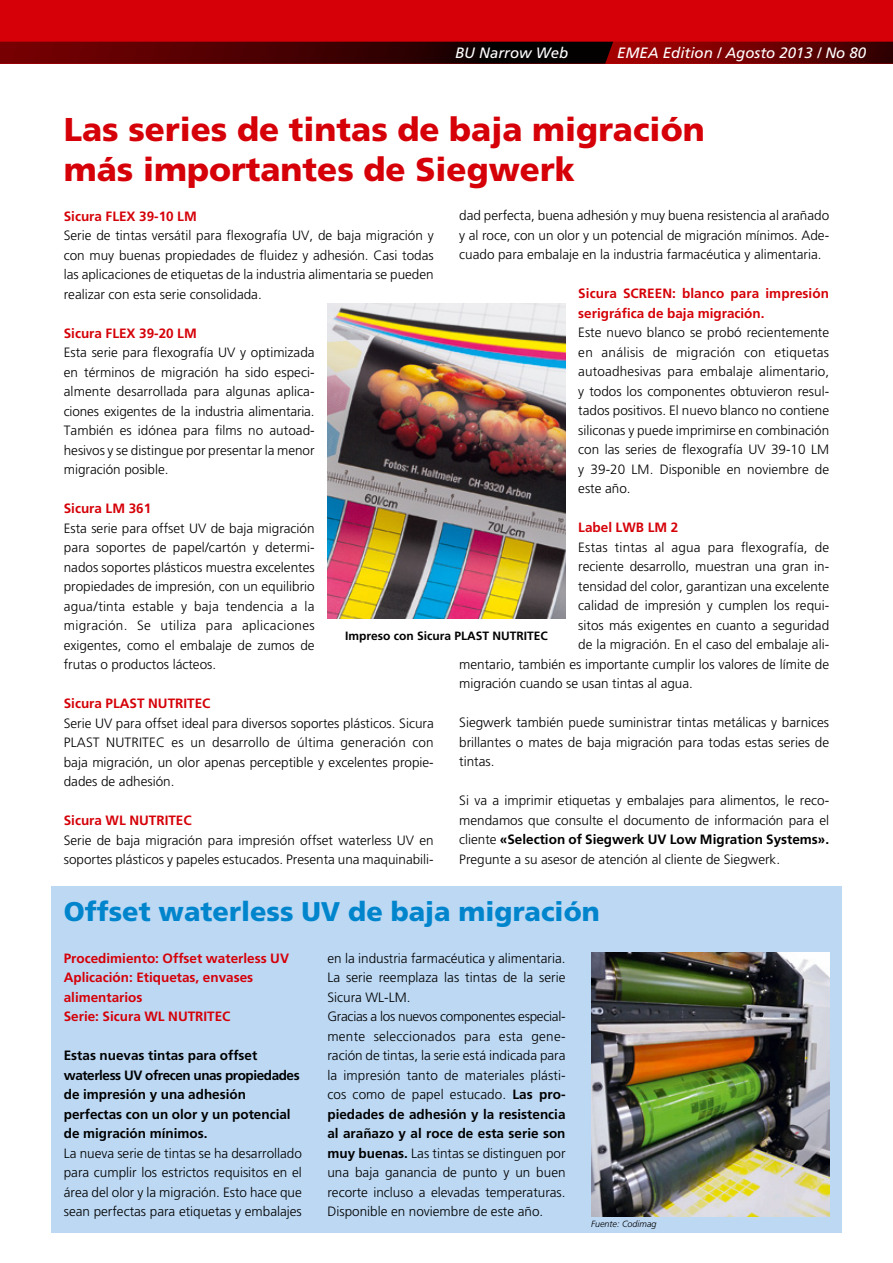
<style>
.page{position:relative;width:893px;height:1263px;background:#fff}
.page>*{position:absolute;margin:0;border:0;box-sizing:border-box;transform-origin:0 0}
.t1{font:900 33px/39.6px "Frutiger";color:#d50008}
.t2{font:900 27px "Frutiger";color:#0085cd}
.t3{font:italic 15px "Frutiger";color:#fff}
.t4{font:300 13.5px/19.5px "Frutiger";color:#000;text-align:justify}
.t5{font:700 13.5px/19.5px "Frutiger";color:#d50008}
.t6{font:700 13.5px/19.5px "Frutiger";color:#000}
.t7{font:700 12px "Frutiger";color:#000}
.t8{font:italic 300 9px "Frutiger";color:#000}
.s1{font-weight:700}
</style>
<div class="page">
<div style="left:0;top:0;width:893px;height:64px;background:#d50008"></div>
<svg style="left:0;top:42px;width:893px;height:22px;background:#4e0001"></svg>
<div style="left:51px;top:887px;width:791px;height:346px;background:#bcd8f3"></div>
<img style="left:591px;top:952px;width:238px;height:264px">
<img style="left:327px;top:304px;width:239px;height:314px">
<p class="t3" style="left:455px;top:44px;width:115px">BU Narrow Web</p>
<p class="t3" style="left:617px;top:44px;width:251px">EMEA Edition / Agosto 2013 / No 80</p>
<h1 class="t1" style="left:64px;top:110px;width:642px">Las series de tintas de baja migración más importantes de Siegwerk</h1>
<p class="t5" style="left:64px;top:206px;width:134px">Sicura FLEX 39-10 LM</p>
<p class="t4" style="left:64px;top:226px;width:371px">Serie de tintas versátil para flexografía UV, de baja migración y con muy buenas propiedades de fluidez y adhesión. Casi todas las aplicaciones de etiquetas de la industria alimentaria se pueden realizar con esta serie consolidada.</p>
<p class="t5" style="left:64px;top:323px;width:134px">Sicura FLEX 39-20 LM</p>
<p class="t4" style="left:64px;top:343px;width:252px">Esta serie para flexografía UV y optimizada en términos de migración ha sido especi&shy;almente desarrollada para algunas aplica&shy;ciones exigentes de la industria alimentaria.<br>También es idónea para films no autoad&shy;hesivos y se distingue por presentar la menor migración posible.</p>
<p class="t5" style="left:64px;top:499px;width:89px">Sicura LM 361</p>
<p class="t4" style="left:64px;top:518px;width:253px">Esta serie para offset UV de baja migración para soportes de papel/cartón y determi&shy;nados soportes plásticos muestra excelentes propiedades de impresión, con un equilibrio agua/tinta estable y baja tendencia a la migración. Se utiliza para aplicaciones exigentes, como el embalaje de zumos de frutas o productos lácteos.</p>
<p class="t5" style="left:64px;top:694px;width:148px">Sicura PLAST NUTRITEC</p>
<p class="t4" style="left:64px;top:713px;width:371px">Serie UV para offset ideal para diversos soportes plásticos. Sicura PLAST NUTRITEC es un desarrollo de última generación con baja migración, un olor apenas perceptible y excelentes propie&shy;dades de adhesión.</p>
<p class="t5" style="left:64px;top:811px;width:129px">Sicura WL NUTRITEC</p>
<p class="t4" style="left:64px;top:830px;width:371px">Serie de baja migración para impresión offset waterless UV en soportes plásticos y papeles estucados. Presenta una maquinabili-</p>
<p class="t4" style="left:459px;top:206px;width:371px">dad perfecta, buena adhesión y muy buena resistencia al arañado y al roce, con un olor y un potencial de migración mínimos. Ade&shy;cuado para embalaje en la industria farmacéutica y alimentaria.</p>
<p class="t5" style="left:578px;top:284px;width:252px">Sicura SCREEN: blanco para impresión serigráfica de baja migración.</p>
<p class="t4" style="left:578px;top:323px;width:252px">Este nuevo blanco se probó recientemente en análisis de migración con etiquetas autoadhesivas para embalaje alimentario, y todos los componentes obtuvieron resul&shy;tados positivos. El nuevo blanco no contiene siliconas y puede imprimirse en combinación con las series de flexografía UV 39-10 LM y 39-20 LM. Disponible en noviembre de este año.</p>
<p class="t5" style="left:578px;top:518px;width:101px">Label LWB LM 2</p>
<p class="t4" style="left:578px;top:538px;width:253px">Estas tintas al agua para flexografía, de</p>
<p class="t4" style="left:578px;top:557px;width:252px">reciente desarrollo, muestran una gran in-</p>
<p class="t4" style="left:578px;top:577px;width:252px">tensidad del color, garantizan una excelente</p>
<p class="t4" style="left:578px;top:596px;width:252px">calidad de impresión y cumplen los requi-</p>
<p class="t4" style="left:578px;top:616px;width:252px">sitos más exigentes en cuanto a seguridad</p>
<p class="t4" style="left:578px;top:635px;width:252px">de la migración. En el caso del embalaje ali-</p>
<p class="t4" style="left:459px;top:655px;width:371px">mentario, también es importante cumplir los valores de límite de</p>
<p class="t4" style="left:459px;top:674px;width:235px">migración cuando se usan tintas al agua.</p>
<p class="t4" style="left:459px;top:713px;width:371px">Siegwerk también puede suministrar tintas metálicas y barnices brillantes o mates de baja migración para todas estas series de tintas.</p>
<p class="t4" style="left:459px;top:791px;width:371px">Si va a imprimir etiquetas y embalajes para alimentos, le reco&shy;mendamos que consulte el documento de información para el cliente <span class="s1">«Selection of Siegwerk UV Low Migration Systems».<br></span>Pregunte a su asesor de atención al cliente de Siegwerk.</p>
<h2 class="t2" style="left:64px;top:895px;width:537px">Offset waterless UV de baja migración</h2>
<p class="t5" style="left:64px;top:948px;width:227px">Procedimiento: Offset waterless UV<br>Aplicación: Etiquetas, envases alimentarios<br>Serie: Sicura WL NUTRITEC</p>
<p class="t6" style="left:64px;top:1046px;width:237px">Estas nuevas tintas para offset waterless UV ofrecen unas propiedades de impresión y una adhesión perfectas con un olor y un potencial de migración mínimos.</p>
<p class="t4" style="left:64px;top:1143px;width:240px">La nueva serie de tintas se ha desarrollado para cumplir los estrictos requisitos en el área del olor y la migración. Esto hace que sean perfectas para etiquetas y embalajes</p>
<p class="t7" style="left:345px;top:629px;width:204px">Impreso con Sicura PLAST NUTRITEC</p>
<p class="t4" style="left:327px;top:948px;width:240px;text-align:left">en la industria farmacéutica y alimentaria.<br>La serie reemplaza las tintas de la serie Sicura WL-LM.<br>Gracias a los nuevos componentes especial&shy;mente seleccionados para esta gene&shy;ración de tintas, la serie está indicada para la impresión tanto de materiales plásti&shy;cos como de papel estucado. <span class="s1">Las pro&shy;piedades de adhesión y la resistencia al arañazo y al roce de esta serie son muy buenas.</span> Las tintas se distinguen por una baja ganancia de punto y un buen recorte incluso a elevadas temperaturas.<br>Disponible en noviembre de este año.</p>
<p class="t8" style="left:591px;top:1219px;width:67px">Fuente: Codimag</p>
</div>
